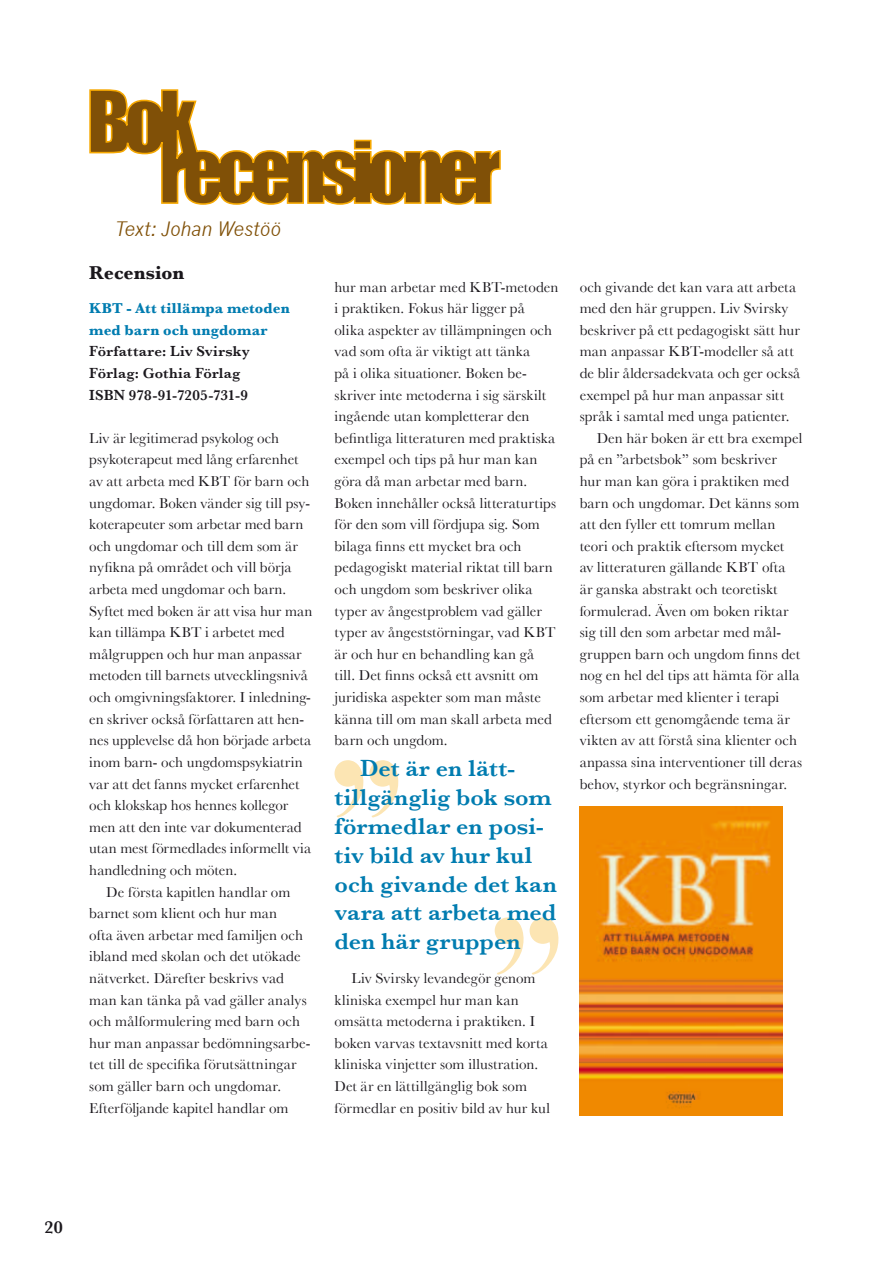
<style>
.page{position:relative;width:893px;height:1263px;background:#fff}
.page>*{position:absolute;margin:0;border:0;box-sizing:border-box;transform-origin:0 0}
.t1{font:600 24px/28.8px "Baskerville";letter-spacing:.005em;color:#007cb0}
.t2{font:italic 19.5px "News Gothic";letter-spacing:-.005em;color:#805007}
.t3{font:700 19.5px "Baskerville";color:#1a171c}
.t4{font:600 18px "Baskerville";color:#1a171c}
.t5{font:15px/21.6px "Baskerville";letter-spacing:.01em;color:#1a171c}
.t6{font:600 15px/21.6px "Baskerville";letter-spacing:.015em;color:#1a171c}
.t7{font:700 15px/21.6px "Baskerville";letter-spacing:.015em;color:#007cb0}
</style>
<div class="page">
<svg style="left:89px;top:89px;width:412px;height:116px"></svg>
<svg style="left:334px;top:760px;width:27px;height:27px"></svg>
<svg style="left:369px;top:760px;width:27px;height:27px"></svg>
<svg style="left:336px;top:760px;width:28px;height:58px"></svg>
<svg style="left:371px;top:760px;width:28px;height:58px"></svg>
<div style="left:495px;top:917px;width:26px;height:27px;background:#fce5b3;border-radius:50%"></div>
<svg style="left:529px;top:917px;width:27px;height:27px"></svg>
<svg style="left:496px;top:917px;width:28px;height:58px"></svg>
<svg style="left:531px;top:917px;width:28px;height:58px"></svg>
<img style="left:580px;top:807px;width:203px;height:308px">
<h2 class="t2" style="left:115px;top:217px;width:168px">Text: Johan Westöö</h2>
<h2 class="t3" style="left:89px;top:261px;width:96px">Recension</h2>
<p class="t7" style="left:89px;top:297px;width:202px">KBT - Att tillämpa metoden med barn och ungdomar</p>
<p class="t6" style="left:89px;top:341px;width:162px">Författare: Liv Svirsky<br>Förlag: Gothia Förlag<br>ISBN 978-91-7205-731-9</p>
<p class="t5" style="left:89px;top:427px;width:225px">Liv är legitimerad psykolog och psykoterapeut med lång erfarenhet av att arbeta med KBT för barn och ungdomar. Boken vänder sig till psy&shy;koterapeuter som arbetar med barn och ungdomar och till dem som är nyfikna på området och vill börja arbeta med ungdomar och barn.<br>Syftet med boken är att visa hur man kan tillämpa KBT i arbetet med målgruppen och hur man anpassar metoden till barnets utvecklingsnivå och omgivningsfaktorer. I inledning&shy;en skriver också författaren att hen&shy;nes upplevelse då hon började arbeta inom barn- och ungdomspsykiatrin var att det fanns mycket erfarenhet och klokskap hos hennes kollegor men att den inte var dokumenterad utan mest förmedlades informellt via handledning och möten.</p>
<p class="t5" style="left:89px;top:881px;width:223px;text-indent:17px">De första kapitlen handlar om barnet som klient och hur man<br>ofta även arbetar med familjen och ibland med skolan och det utökade nätverket. Därefter beskrivs vad man kan tänka på vad gäller analys och målformulering med barn och hur man anpassar bedömningsarbe&shy;tet till de specifika förutsättningar som gäller barn och ungdomar.<br>Efterföljande kapitel handlar om</p>
<p class="t5" style="left:334px;top:276px;width:225px">hur man arbetar med KBT-metoden i praktiken. Fokus här ligger på<br>olika aspekter av tillämpningen och vad som ofta är viktigt att tänka<br>på i olika situationer. Boken be&shy;skriver inte metoderna i sig särskilt ingående utan kompletterar den befintliga litteraturen med praktiska exempel och tips på hur man kan göra då man arbetar med barn.<br>Boken innehåller också litteraturtips för den som vill fördjupa sig. Som bilaga finns ett mycket bra och pedagogiskt material riktat till barn och ungdom som beskriver olika typer av ångestproblem vad gäller typer av ångeststörningar, vad KBT är och hur en behandling kan gå till. Det finns också ett avsnitt om juridiska aspekter som man måste känna till om man skall arbeta med barn och ungdom.</p>
<h1 class="t1" style="left:334px;top:754px;width:224px;text-indent:26px">Det är en lät - tillgänglig bok som förmedlar en posi&shy;tiv bild av hur kul och givande det kan vara att arbeta med den här gruppen</h1>
<p class="t5" style="left:334px;top:967px;width:217px;text-indent:17px">Liv Svirsky levandegör genom kliniska exempel hur man kan omsätta metoderna i praktiken. I boken varvas textavsnitt med korta kliniska vinjetter som illustration.<br>Det är en lättillgänglig bok som förmedlar en positiv bild av hur kul</p>
<p class="t5" style="left:580px;top:276px;width:218px">och givande det kan vara att arbeta</p>
<p class="t5" style="left:580px;top:297px;width:210px">med den här gruppen. Liv Svirsky</p>
<p class="t5" style="left:580px;top:319px;width:222px">beskriver på ett pedagogiskt sätt hur</p>
<p class="t5" style="left:580px;top:341px;width:215px">man anpassar KBT-modeller så att</p>
<p class="t5" style="left:580px;top:362px;width:222px">de blir åldersadekvata och ger också</p>
<p class="t5" style="left:580px;top:384px;width:206px">exempel på hur man anpassar sitt</p>
<p class="t5" style="left:580px;top:405px;width:211px">språk i samtal med unga patienter.</p>
<p class="t5" style="left:597px;top:427px;width:207px">Den här boken är ett bra exempel</p>
<p class="t5" style="left:580px;top:449px;width:199px">på en ”arbetsbok” som beskriver</p>
<p class="t5" style="left:580px;top:470px;width:211px">hur man kan göra i praktiken med</p>
<p class="t5" style="left:580px;top:492px;width:221px">barn och ungdomar. Det känns som</p>
<p class="t5" style="left:580px;top:513px;width:197px">att den fyller ett tomrum mellan</p>
<p class="t5" style="left:580px;top:535px;width:206px">teori och praktik eftersom mycket</p>
<p class="t5" style="left:580px;top:557px;width:207px">av litteraturen gällande KBT ofta</p>
<p class="t5" style="left:580px;top:578px;width:199px">är ganska abstrakt och teoretiskt</p>
<p class="t5" style="left:580px;top:600px;width:210px">formulerad. Även om boken riktar</p>
<p class="t5" style="left:580px;top:621px;width:203px">sig till den som arbetar med mål-</p>
<p class="t5" style="left:580px;top:643px;width:222px">gruppen barn och ungdom finns det</p>
<p class="t5" style="left:580px;top:665px;width:221px">nog en hel del tips att hämta för alla</p>
<p class="t5" style="left:580px;top:686px;width:201px">som arbetar med klienter i terapi</p>
<p class="t5" style="left:580px;top:708px;width:212px">eftersom ett genomgående tema är</p>
<p class="t5" style="left:580px;top:729px;width:219px">vikten av att förstå sina klienter och</p>
<p class="t5" style="left:580px;top:751px;width:224px">anpassa sina interventioner till deras</p>
<p class="t5" style="left:580px;top:773px;width:209px">behov, styrkor och begränsningar.</p>
<p class="t4" style="left:45px;top:1217px;width:20px">20</p>
</div>
